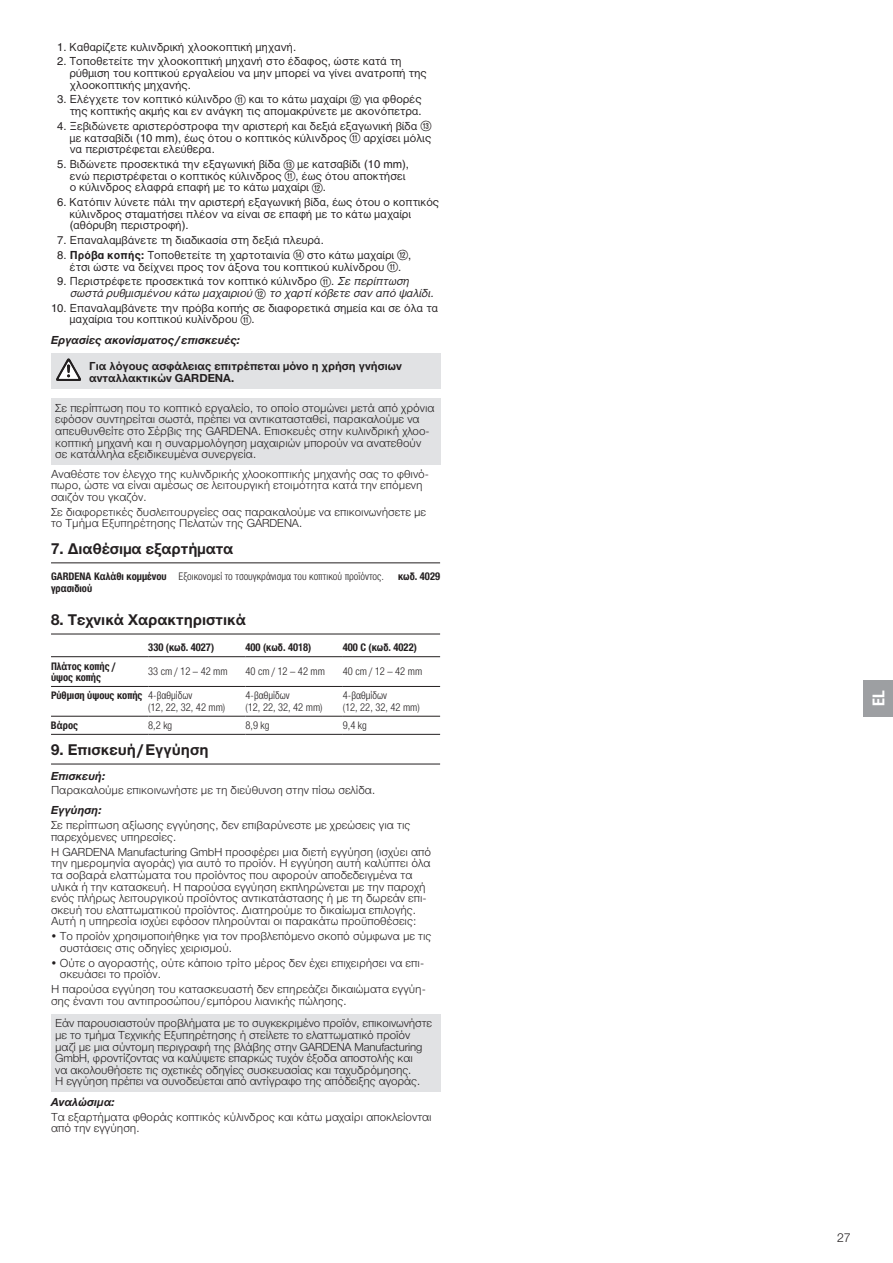
<style>
.page{position:relative;width:893px;height:1263px;background:#fff}
.page>*{position:absolute;margin:0;border:0;box-sizing:border-box;transform-origin:0 0}
.t1{font:700 16.5px "Gardena Sans Cond";color:#fff}
.t2{font:700 15px "Gardena Sans";color:#231f20}
.t3{font:12px "Gardena Sans";color:#231f20}
.t4{font:11.25px/11.6px "Gardena Sans";color:#231f20}
.t5{font:11.25px/11.6px "GARDENA Pro GRE Regular";color:#231f20}
.t6{font:700 11.25px/12px "Gardena Sans";color:#231f20}
.t7{font:italic 700 11.25px "Gardena Sans";color:#231f20}
.t8{font:11.25px "GARDENA Pro GRE Reg Ita";color:#231f20}
.t9{font:10.5px/11.6px "Gardena Sans Cond";color:#231f20}
.t10{font:700 10.5px/11.6px "Gardena Sans Cond";color:#231f20}
.s1{font-family:"Ziffernim Kreisund Quadrat BQ";font-size:14.25px}
.s2{font-family:"GARDENA Pro GRE Bold"}
.s3{font-family:"GARDENA Pro GRE Reg Ita"}
.s4{font-weight:700}
</style>
<div class="page">
<div style="left:863px;top:680px;width:30px;height:36px;background:#9d9fa2"></div>
<hr style="left:51px;top:562px;width:389px;height:1px;background:#231f20">
<hr style="left:51px;top:634px;width:389px;height:1px;background:#231f20">
<hr style="left:51px;top:764px;width:389px;height:1px;background:#231f20">
<div style="left:51px;top:353px;width:389px;height:35px;background:#e1e2e4"></div>
<svg style="left:56px;top:358px;width:25px;height:23px"></svg>
<div style="left:51px;top:398px;width:389px;height:67px;background:#e1e2e4"></div>
<hr style="left:51px;top:656px;width:97px;height:1px;background:#231f20">
<hr style="left:148px;top:656px;width:98px;height:1px;background:#231f20">
<hr style="left:246px;top:656px;width:97px;height:1px;background:#231f20">
<hr style="left:343px;top:656px;width:97px;height:1px;background:#231f20">
<hr style="left:51px;top:686px;width:97px;height:1px;background:#231f20">
<hr style="left:148px;top:686px;width:98px;height:1px;background:#231f20">
<hr style="left:246px;top:686px;width:97px;height:1px;background:#231f20">
<hr style="left:343px;top:686px;width:97px;height:1px;background:#231f20">
<hr style="left:51px;top:716px;width:97px;height:1px;background:#231f20">
<hr style="left:148px;top:716px;width:98px;height:1px;background:#231f20">
<hr style="left:246px;top:716px;width:97px;height:1px;background:#231f20">
<hr style="left:343px;top:716px;width:97px;height:1px;background:#231f20">
<hr style="left:51px;top:734px;width:97px;height:1px;background:#231f20">
<hr style="left:148px;top:734px;width:98px;height:1px;background:#231f20">
<hr style="left:246px;top:734px;width:97px;height:1px;background:#231f20">
<hr style="left:343px;top:734px;width:97px;height:1px;background:#231f20">
<div style="left:51px;top:1014px;width:389px;height:78px;background:#e1e2e4"></div>
<p class="t5" style="left:57px;top:41px;width:241px">1. Καθαρίζετε κυλινδρική χλοοκοπτική μηχανή.</p>
<p class="t5" style="left:70px;top:56px;width:359px;text-indent:-13px">2. Τοποθετείτε την χλοοκοπτική μηχανή στο έδαφος, ώστε κατά τη ρύθμιση του κοπτικού εργαλείου να μην μπορεί να γίνει ανατροπή της χλοοκοπτικής μηχανής.</p>
<p class="t5" style="left:57px;top:94px;width:366px;text-align:right">3. Ελέγχετε τον κοπτικό κύλινδρο <span class="s1">Q</span> και το κάτω μαχαίρι <span class="s1">W</span> για φθορές της κοπτικής ακμής και εν ανάγκη τις απομακρύνετε με ακονόπετρα.</p>
<p class="t5" style="left:70px;top:120px;width:363px;text-align:justify;text-indent:-13px">4. Ξεβιδώνετε αριστερόστροφα την αριστερή και δεξιά εξαγωνική βίδα <span class="s1">E </span>με κατσαβίδι (10 mm), έως ότου ο κοπτικός κύλινδρος <span class="s1">Q</span> αρχίσει μόλις να περιστρέφεται ελεύθερα.</p>
<p class="t5" style="left:70px;top:158px;width:341px;text-indent:-13px">5. Βιδώνετε προσεκτικά την εξαγωνική βίδα <span class="s1">E</span> με κατσαβίδι (10 mm), ενώ περιστρέφεται ο κοπτικός κύλινδρος <span class="s1">Q</span>, έως ότου αποκτήσει ο κύλινδρος ελαφρά επαφή με το κάτω μαχαίρι <span class="s1">W</span>.</p>
<p class="t5" style="left:70px;top:196px;width:371px;text-indent:-13px">6. Κατόπιν λύνετε πάλι την αριστερή εξαγωνική βίδα, έως ότου ο κοπτικός κύλινδρος σταματήσει πλέον να είναι σε επαφή με το κάτω μαχαίρι (αθόρυβη περιστροφή).</p>
<p class="t5" style="left:57px;top:234px;width:268px">7. Επαναλαμβάνετε τη διαδικασία στη δεξιά πλευρά.</p>
<p class="t5" style="left:57px;top:249px;width:356px;text-align:center">8. <span class="s2">Πρόβα κοπής:</span> Τοποθετείτε τη χαρτοταινία <span class="s1">R</span> στο κάτω μαχαίρι <span class="s1">W</span>, έτσι ώστε να δείχνει προς τον άξονα του κοπτικού κυλίνδρου <span class="s1">Q</span>.</p>
<p class="t5" style="left:57px;top:276px;width:353px">9. Περιστρέφετε προσεκτικά τον κοπτικό κύλινδρο <span class="s1">Q</span>. <span class="s3">Σε περίπτωση</span></p>
<p class="t8" style="left:70px;top:287px;width:365px">σωστά ρυθμισμένου κάτω μαχαιριού <span class="s1">W</span> το χαρτί κόβετε σαν από ψαλίδι.</p>
<p class="t5" style="left:70px;top:302px;width:370px;text-indent:-19px">10. Επαναλαμβάνετε την πρόβα κοπής σε διαφορετικά σημεία και σε όλα τα μαχαίρια του κοπτικού κυλίνδρου <span class="s1">Q</span>.</p>
<p class="t7" style="left:51px;top:331px;width:191px">Εργασίες ακονίσματος/επισκευές:</p>
<p class="t6" style="left:89px;top:359px;width:314px">Για λόγους ασφάλειας επιτρέπεται μόνο η χρήση γνήσιων ανταλλακτικών GARDENA.</p>
<p class="t4" style="left:55px;top:402px;width:381px">Σε περίπτωση που το κοπτικό εργαλείο, το οποίο στομώνει μετά από χρόνια εφόσον συντηρείται σωστά, πρέπει να αντικατασταθεί, παρακαλούμε να απευθυνθείτε στο Σέρβις της GARDENA. Επισκευές στην κυλινδρική χλοο&shy;κοπτική μηχανή και η συναρμολόγηση μαχαιριών μπορούν να ανατεθούν σε κατάλληλα εξειδικευμένα συνεργεία.</p>
<p class="t4" style="left:51px;top:467px;width:379px">Αναθέστε τον έλεγχο της κυλινδρικής χλοοκοπτικής μηχανής σας το φθινό&shy;πωρο, ώστε να είναι αμέσως σε λειτουργική ετοιμότητα κατά την επόμενη σαιζόν του γκαζόν.</p>
<p class="t4" style="left:51px;top:506px;width:377px">Σε διαφορετικές δυσλειτουργείες σας παρακαλούμε να επικοινωνήσετε με το Τμήμα Εξυπηρέτησης Πελατών της GARDENA.</p>
<h2 class="t2" style="left:51px;top:538px;width:184px">7. Διαθέσιμα εξαρτήματα</h2>
<p class="t10" style="left:51px;top:570px;width:117px">GARDENA Καλάθι κομμένου γρασιδιού</p>
<p class="t9" style="left:179px;top:570px;width:207px">Εξοικονομεί το τσουγκράνισμα του κοπτικού προϊόντος.</p>
<p class="t10" style="left:398px;top:570px;width:43px">κωδ. 4029</p>
<h2 class="t2" style="left:51px;top:609px;width:196px">8. Τεχνικά Χαρακτηριστικά</h2>
<p class="t10" style="left:148px;top:641px;width:67px">330 (κωδ. 4027)</p>
<p class="t10" style="left:246px;top:641px;width:67px">400 (κωδ. 4018)</p>
<p class="t10" style="left:343px;top:641px;width:75px">400 C (κωδ. 4022)</p>
<p class="t10" style="left:51px;top:660px;width:66px">Πλάτος κοπής / ύψος κοπής</p>
<p class="t9" style="left:148px;top:665px;width:81px">33 cm / 12 – 42 mm</p>
<p class="t9" style="left:246px;top:665px;width:81px">40 cm / 12 – 42 mm</p>
<p class="t9" style="left:343px;top:665px;width:81px">40 cm / 12 – 42 mm</p>
<p class="t9" style="left:148px;top:689px;width:79px;text-indent:-97px"><span class="s4">Ρύθμιση ύψους κοπής</span> 4-βαθμίδων<br>(12, 22, 32, 42 mm)</p>
<p class="t9" style="left:246px;top:689px;width:79px">4-βαθμίδων<br>(12, 22, 32, 42 mm)</p>
<p class="t9" style="left:343px;top:689px;width:79px">4-βαθμίδων<br>(12, 22, 32, 42 mm)</p>
<p class="t10" style="left:51px;top:719px;width:29px">Βάρος</p>
<p class="t9" style="left:148px;top:719px;width:26px">8,2 kg</p>
<p class="t9" style="left:246px;top:719px;width:26px">8,9 kg</p>
<p class="t9" style="left:343px;top:719px;width:26px">9,4 kg</p>
<h2 class="t2" style="left:51px;top:739px;width:159px">9. Επισκευή/Εγγύηση</h2>
<p class="t7" style="left:51px;top:767px;width:56px">Επισκευή:</p>
<p class="t4" style="left:51px;top:784px;width:326px">Παρακαλούμε επικοινωνήστε με τη διεύθυνση στην πίσω σελίδα.</p>
<p class="t7" style="left:51px;top:802px;width:52px">Εγγύηση:</p>
<p class="t4" style="left:51px;top:819px;width:361px">Σε περίπτωση αξίωσης εγγύησης, δεν επιβαρύνεστε με χρεώσεις για τις παρεχόμενες υπηρεσίες.</p>
<p class="t4" style="left:51px;top:845px;width:382px">Η GARDENA Manufacturing GmbH προσφέρει μια διετή εγγύηση (ισχύει από την ημερομηνία αγοράς) για αυτό το προϊόν. Η εγγύηση αυτή καλύπτει όλα τα σοβαρά ελαττώματα του προϊόντος που αφορούν αποδεδειγμένα τα υλικά ή την κατασκευή. Η παρούσα εγγύηση εκπληρώνεται με την παροχή ενός πλήρως λειτουργικού προϊόντος αντικατάστασης ή με τη δωρεάν επι&shy;σκευή του ελαττωματικού προϊόντος. Διατηρούμε το δικαίωμα επιλογής.<br>Αυτή η υπηρεσία ισχύει εφόσον πληρούνται οι παρακάτω προϋποθέσεις:</p>
<p class="t4" style="left:60px;top:930px;width:373px;text-indent:-9px">• Το προϊόν χρησιμοποιήθηκε για τον προβλεπόμενο σκοπό σύμφωνα με τις συστάσεις στις οδηγίες χειρισμού.</p>
<p class="t4" style="left:60px;top:956px;width:366px;text-indent:-9px">• Ούτε ο αγοραστής, ούτε κάποιο τρίτο μέρος δεν έχει επιχειρήσει να επι&shy;σκευάσει το προϊόν.</p>
<p class="t4" style="left:51px;top:983px;width:376px">Η παρούσα εγγύηση του κατασκευαστή δεν επηρεάζει δικαιώματα εγγύη&shy;σης έναντι του αντιπροσώπου/εμπόρου λιανικής πώλησης.</p>
<p class="t4" style="left:55px;top:1017px;width:378px">Εάν παρουσιαστούν προβλήματα με το συγκεκριμένο προϊόν, επικοινωνήστε με το τμήμα Τεχνικής Εξυπηρέτησης ή στείλετε το ελαττωματικό προϊόν μαζί με μια σύντομη περιγραφή της βλάβης στην GARDENA Manufacturing GmbH, φροντίζοντας να καλύψετε επαρκώς τυχόν έξοδα αποστολής και<br>να ακολουθήσετε τις σχετικές οδηγίες συσκευασίας και ταχυδρόμησης.<br>Η εγγύηση πρέπει να συνοδεύεται από αντίγραφο της απόδειξης αγοράς.</p>
<p class="t7" style="left:51px;top:1093px;width:65px">Αναλώσιμα:</p>
<p class="t4" style="left:51px;top:1110px;width:382px">Τα εξαρτήματα φθοράς κοπτικός κύλινδρος και κάτω μαχαίρι αποκλείονται από την εγγύηση.</p>
<h1 class="t1" style="left:867px;top:706px;width:17px;rotate:-90deg">EL</h1>
<p class="t3" style="left:837px;top:1229px;width:15px">27</p>
</div>
